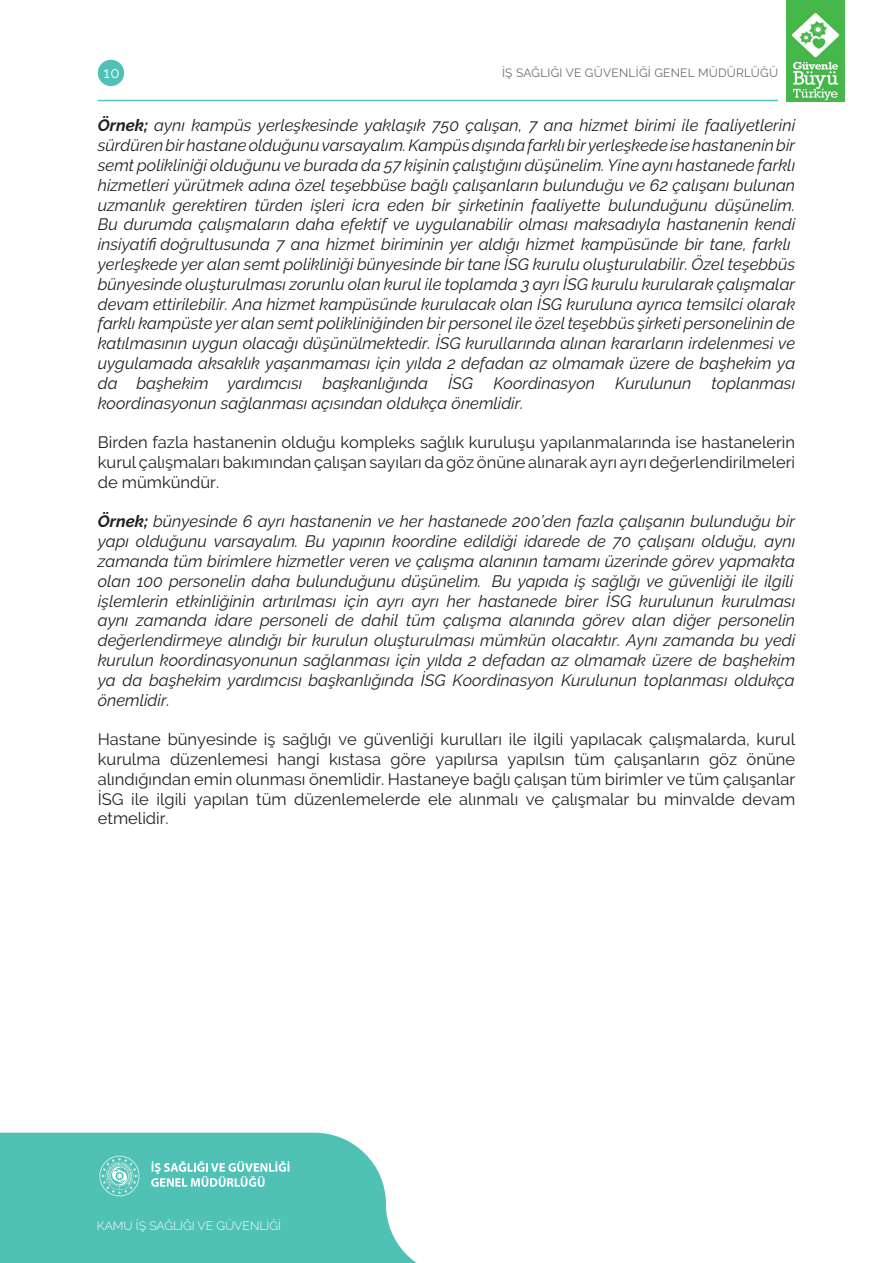
<style>
.page{position:relative;width:893px;height:1263px;background:#fff}
.page>*{position:absolute;margin:0;border:0;box-sizing:border-box;transform-origin:0 0}
.t1{font:italic 16.5px/19.8px "Raleway";color:#231f20}
.t2{font:16.5px/19.8px "Raleway";color:#231f20;text-align:justify}
.t3{font:15px "Raleway";color:#fff}
.t4{font:12px "Raleway";letter-spacing:.02em;color:#6c6d70}
.t5{font:300 12px "Raleway";color:#fff}
.s1{font-weight:700}
</style>
<div class="page">
<svg style="left:0;top:1133px;width:417px;height:130px;background:#60c7bc"></svg>
<hr style="left:98px;top:100px;width:680px;height:1px;background:#55c4c6">
<div style="left:98px;top:60px;width:26px;height:26px;background:#50c1b5;border-radius:50%"></div>
<svg style="left:168px;top:1161px;width:121px;height:26px;background:#84d3ca"></svg>
<img style="left:787px;top:0;width:58px;height:102px">
<img style="left:71px;top:1153px;width:97px;height:46px">
<p class="t3" style="left:104px;top:64px;width:18px">10</p>
<p class="t4" style="left:502px;top:65px;width:278px">İŞ SAĞLIĞI VE GÜVENLİĞİ GENEL MÜDÜRLÜĞÜ</p>
<p class="t1" style="left:98px;top:116px;width:699px"><span class="s1">Örnek;</span> aynı kampüs yerleşkesinde yaklaşık 750 çalışan, 7 ana hizmet birimi ile faaliyetlerini sürdüren bir hastane olduğunu varsayalım. Kampüs dışında farklı bir yerleşkede ise hastanenin bir semt polikliniği olduğunu ve burada da 57 kişinin çalıştığını düşünelim. Yine aynı hastanede farklı hizmetleri yürütmek adına özel teşebbüse bağlı çalışanların bulunduğu ve 62 çalışanı bulunan uzmanlık gerektiren türden işleri icra eden bir şirketinin faaliyette bulunduğunu düşünelim.<br>Bu durumda çalışmaların daha efektif ve uygulanabilir olması maksadıyla hastanenin kendi insiyatifi doğrultusunda 7 ana hizmet biriminin yer aldığı hizmet kampüsünde bir tane, farklı yerleşkede yer alan semt polikliniği bünyesinde bir tane İSG kurulu oluşturulabilir. Özel teşebbüs bünyesinde oluşturulması zorunlu olan kurul ile toplamda 3 ayrı İSG kurulu kurularak çalışmalar devam ettirilebilir. Ana hizmet kampüsünde kurulacak olan İSG kuruluna ayrıca temsilci olarak farklı kampüste yer alan semt polikliniğinden bir personel ile özel teşebbüs şirketi personelinin de katılmasının uygun olacağı düşünülmektedir. İSG kurullarında alınan kararların irdelenmesi ve uygulamada aksaklık yaşanmaması için yılda 2 defadan az olmamak üzere de başhekim ya da başhekim yardımcısı başkanlığında İSG Koordinasyon Kurulunun toplanması koordinasyonun sağlanması açısından oldukça önemlidir.</p>
<p class="t2" style="left:98px;top:432px;width:699px">Birden fazla hastanenin olduğu kompleks sağlık kuruluşu yapılanmalarında ise hastanelerin kurul çalışmaları bakımından çalışan sayıları da göz önüne alınarak ayrı ayrı değerlendirilmeleri de mümkündür.</p>
<p class="t1" style="left:98px;top:512px;width:699px;text-align:justify"><span class="s1">Örnek;</span> bünyesinde 6 ayrı hastanenin ve her hastanede 200’den fazla çalışanın bulunduğu bir yapı olduğunu varsayalım. Bu yapının koordine edildiği idarede de 70 çalışanı olduğu, aynı zamanda tüm birimlere hizmetler veren ve çalışma alanının tamamı üzerinde görev yapmakta olan 100 personelin daha bulunduğunu düşünelim. Bu yapıda iş sağlığı ve güvenliği ile ilgili işlemlerin etkinliğinin artırılması için ayrı ayrı her hastanede birer İSG kurulunun kurulması aynı zamanda idare personeli de dahil tüm çalışma alanında görev alan diğer personelin değerlendirmeye alındığı bir kurulun oluşturulması mümkün olacaktır. Aynı zamanda bu yedi kurulun koordinasyonunun sağlanması için yılda 2 defadan az olmamak üzere de başhekim ya da başhekim yardımcısı başkanlığında İSG Koordinasyon Kurulunun toplanması oldukça önemlidir.</p>
<p class="t2" style="left:98px;top:729px;width:699px">Hastane bünyesinde iş sağlığı ve güvenliği kurulları ile ilgili yapılacak çalışmalarda, kurul kurulma düzenlemesi hangi kıstasa göre yapılırsa yapılsın tüm çalışanların göz önüne alındığından emin olunması önemlidir. Hastaneye bağlı çalışan tüm birimler ve tüm çalışanlar İSG ile ilgili yapılan tüm düzenlemelerde ele alınmalı ve çalışmalar bu minvalde devam etmelidir.</p>
<p class="t5" style="left:97px;top:1219px;width:186px">KAMU İŞ SAĞLIĞI VE GÜVENLİĞİ</p>
</div>
